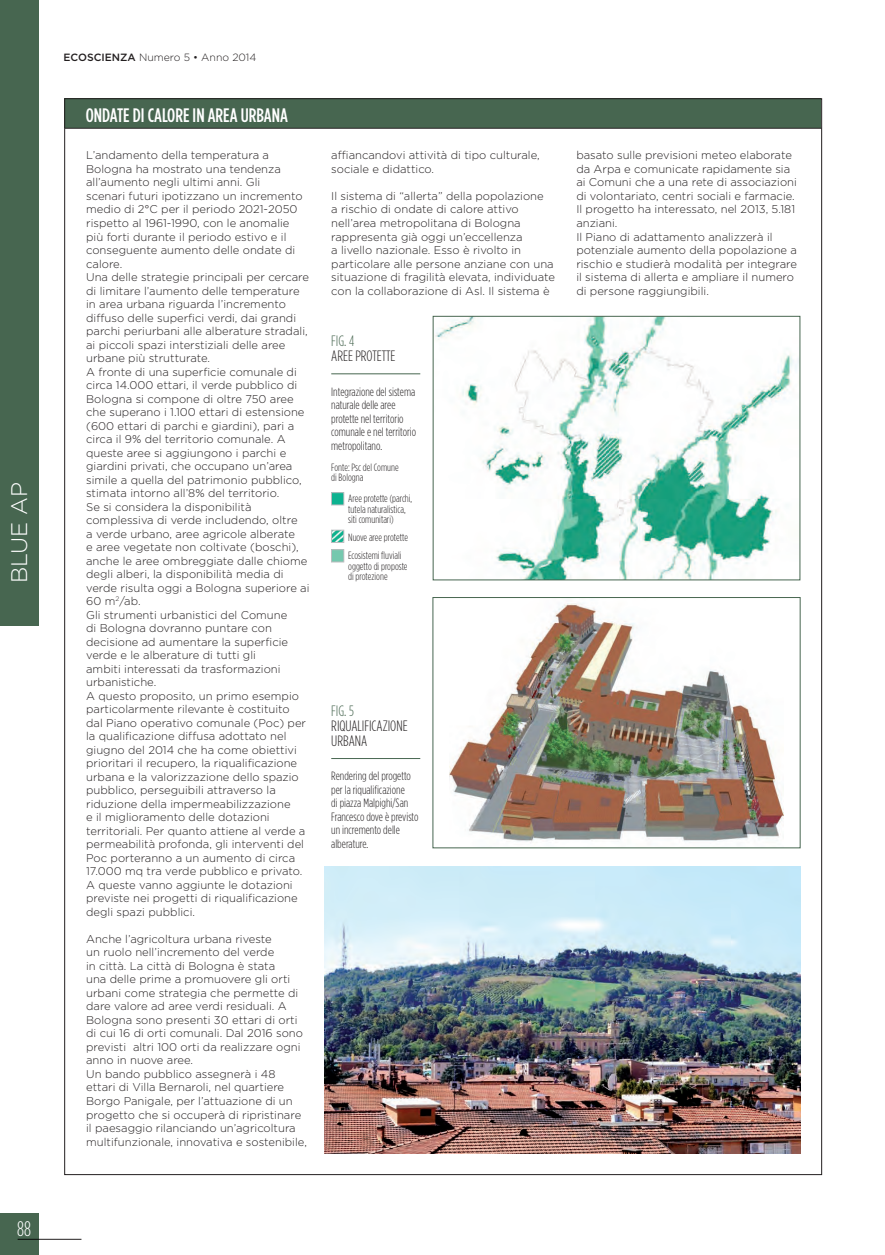
<style>
.page{position:relative;width:885px;height:1255px;background:#fff}
.page>*{position:absolute;margin:0;border:0;box-sizing:border-box;transform-origin:0 0}
.t1{font:300 22.5px "Gotham HTF";color:#fff}
.t2{font:300 condensed 21px "Gotham HTF";color:#fff}
.t3{font:500 condensed 19.5px "Gotham HTF";color:#fff}
.t4{font:300 15px/15px "Gotham Condensed";color:#231f20}
.t5{font:300 15px "Gotham Condensed";color:#476650}
.t6{font:300 condensed 12px/13.5px "Gotham HTF";color:#231f20}
.t7{font:300 11.25px/13.5px "Gotham HTF";color:#231f20}
.t8{font:300 10.5px/10.5px "Gotham Condensed";color:#231f20}
.t9{font:300 10.5px "Gotham HTF";color:#231f20}
.s1{font-weight:500}
</style>
<div class="page">
<div style="left:0;top:1212px;width:39px;height:42px;background:#476650"></div>
<hr style="left:18px;top:1238px;width:63px;height:1px;background:#231f20">
<div style="left:0;top:0;width:39px;height:626px;background:#476650"></div>
<div style="left:64px;top:98px;width:757px;height:30px;background:#476650"></div>
<hr style="left:65px;top:128px;width:756px;height:1px;background:#231f20">
<img style="left:435px;top:318px;width:362px;height:260px">
<div style="left:433px;top:316px;width:367px;height:264px;border:1px solid #476650"></div>
<hr style="left:331px;top:373px;width:89px;height:1px;background:#476650">
<svg style="left:333px;top:494px;width:9px;height:9px"></svg>
<div style="left:331px;top:492px;width:13px;height:13px;border:1px solid #bcbdc0"></div>
<svg style="left:333px;top:532px;width:9px;height:8px"></svg>
<div style="left:331px;top:530px;width:13px;height:12px;border:1px solid #bcbdc0"></div>
<svg style="left:333px;top:551px;width:9px;height:9px"></svg>
<div style="left:331px;top:549px;width:13px;height:13px;border:1px solid #bcbdc0"></div>
<hr style="left:331px;top:758px;width:89px;height:1px;background:#476650">
<img style="left:449px;top:603px;width:334px;height:240px">
<img style="left:324px;top:866px;width:476px;height:286px">
<h1 class="t1" style="left:7px;top:583px;width:103px;rotate:-90deg">BLUE AP</h1>
<h2 class="t2" style="left:17px;top:1217px;width:15px">88</h2>
<p class="t9" style="left:64px;top:52px;width:194px"><span class="s1">ECOSCIENZA</span> Numero 5 • Anno 2014</p>
<h3 class="t3" style="left:86px;top:104px;width:204px">ONDATE DI CALORE IN AREA URBANA</h3>
<p class="t7" style="left:86px;top:149px;width:225px">L’andamento della temperatura a Bologna ha mostrato una tendenza all’aumento negli ultimi anni. Gli<br>scenari futuri ipotizzano un incremento medio di 2°C per il periodo 2021-2050 rispetto al 1961-1990, con le anomalie<br>più forti durante il periodo estivo e il conseguente aumento delle ondate di calore.<br>Una delle strategie principali per cercare di limitare l’aumento delle temperature in area urbana riguarda l’incremento diffuso delle superfici verdi, dai grandi parchi periurbani alle alberature stradali, ai piccoli spazi interstiziali delle aree urbane più strutturate.<br>A fronte di una superficie comunale di circa 14.000 ettari, il verde pubblico di Bologna si compone di oltre 750 aree che superano i 1.100 ettari di estensione (600 ettari di parchi e giardini), pari a circa il 9% del territorio comunale. A queste aree si aggiungono i parchi e giardini privati, che occupano un’area simile a quella del patrimonio pubblico, stimata intorno all’8% del territorio.<br>Se si considera la disponibilità complessiva di verde includendo, oltre<br>a verde urbano, aree agricole alberate<br>e aree vegetate non coltivate (boschi), anche le aree ombreggiate dalle chiome degli alberi, la disponibilità media di verde risulta oggi a Bologna superiore ai 60 m<sup>2</sup>/ab.<br>Gli strumenti urbanistici del Comune<br>di Bologna dovranno puntare con decisione ad aumentare la superficie verde e le alberature di tutti gli<br>ambiti interessati da trasformazioni urbanistiche.<br>A questo proposito, un primo esempio particolarmente rilevante è costituito<br>dal Piano operativo comunale (Poc) per la qualificazione diffusa adottato nel giugno del 2014 che ha come obiettivi prioritari il recupero, la riqualificazione urbana e la valorizzazione dello spazio pubblico, perseguibili attraverso la riduzione della impermeabilizzazione<br>e il miglioramento delle dotazioni territoriali. Per quanto attiene al verde a permeabilità profonda, gli interventi del Poc porteranno a un aumento di circa 17.000 mq tra verde pubblico e privato.<br>A queste vanno aggiunte le dotazioni previste nei progetti di riqualificazione degli spazi pubblici.</p>
<p class="t7" style="left:86px;top:932px;width:222px">Anche l’agricoltura urbana riveste<br>un ruolo nell’incremento del verde<br>in città. La città di Bologna è stata<br>una delle prime a promuovere gli orti urbani come strategia che permette di dare valore ad aree verdi residuali. A Bologna sono presenti 30 ettari di orti di cui 16 di orti comunali. Dal 2016 sono previsti altri 100 orti da realizzare ogni anno in nuove aree.<br>Un bando pubblico assegnerà i 48 ettari di Villa Bernaroli, nel quartiere Borgo Panigale, per l’attuazione di un progetto che si occuperà di ripristinare il paesaggio rilanciando un’agricoltura multifunzionale, innovativa e sostenibile,</p>
<p class="t7" style="left:331px;top:149px;width:210px">affiancandovi attività di tipo culturale, sociale e didattico.</p>
<p class="t7" style="left:331px;top:189px;width:225px">Il sistema di “allerta” della popolazione<br>a rischio di ondate di calore attivo nell’area metropolitana di Bologna rappresenta già oggi un’eccellenza<br>a livello nazionale. Esso è rivolto in particolare alle persone anziane con una situazione di fragilità elevata, individuate con la collaborazione di Asl. Il sistema è</p>
<h3 class="t5" style="left:331px;top:333px;width:24px">FIG. 4</h3>
<h3 class="t4" style="left:331px;top:348px;width:66px">AREE PROTETTE</h3>
<p class="t6" style="left:331px;top:384px;width:86px">Integrazione del sistema naturale delle aree protette nel territorio comunale e nel territorio metropolitano.</p>
<p class="t8" style="left:331px;top:461px;width:69px">Fonte: Psc del Comune di Bologna</p>
<p class="t8" style="left:348px;top:493px;width:65px">Aree protette (parchi, tutela naturalistica, siti comunitari)</p>
<p class="t8" style="left:348px;top:528px;width:61px;line-height:18px">Nuove aree protette<br>Ecosistemi fluviali</p>
<p class="t8" style="left:348px;top:560px;width:61px">oggetto di proposte di protezione</p>
<p class="t7" style="left:576px;top:149px;width:222px">basato sulle previsioni meteo elaborate da Arpa e comunicate rapidamente sia ai Comuni che a una rete di associazioni di volontariato, centri sociali e farmacie.<br>Il progetto ha interessato, nel 2013, 5.181 anziani.<br>Il Piano di adattamento analizzerà il potenziale aumento della popolazione a rischio e studierà modalità per integrare il sistema di allerta e ampliare il numero di persone raggiungibili.</p>
<h3 class="t5" style="left:331px;top:702px;width:24px">FIG. 5</h3>
<h3 class="t4" style="left:331px;top:717px;width:78px">RIQUALIFICAZIONE<br>URBANA</h3>
<p class="t6" style="left:331px;top:769px;width:89px">Rendering del progetto per la riqualificazione<br>di piazza Malpighi/San<br>Francesco dove è previsto un incremento delle alberature.</p>
</div>
